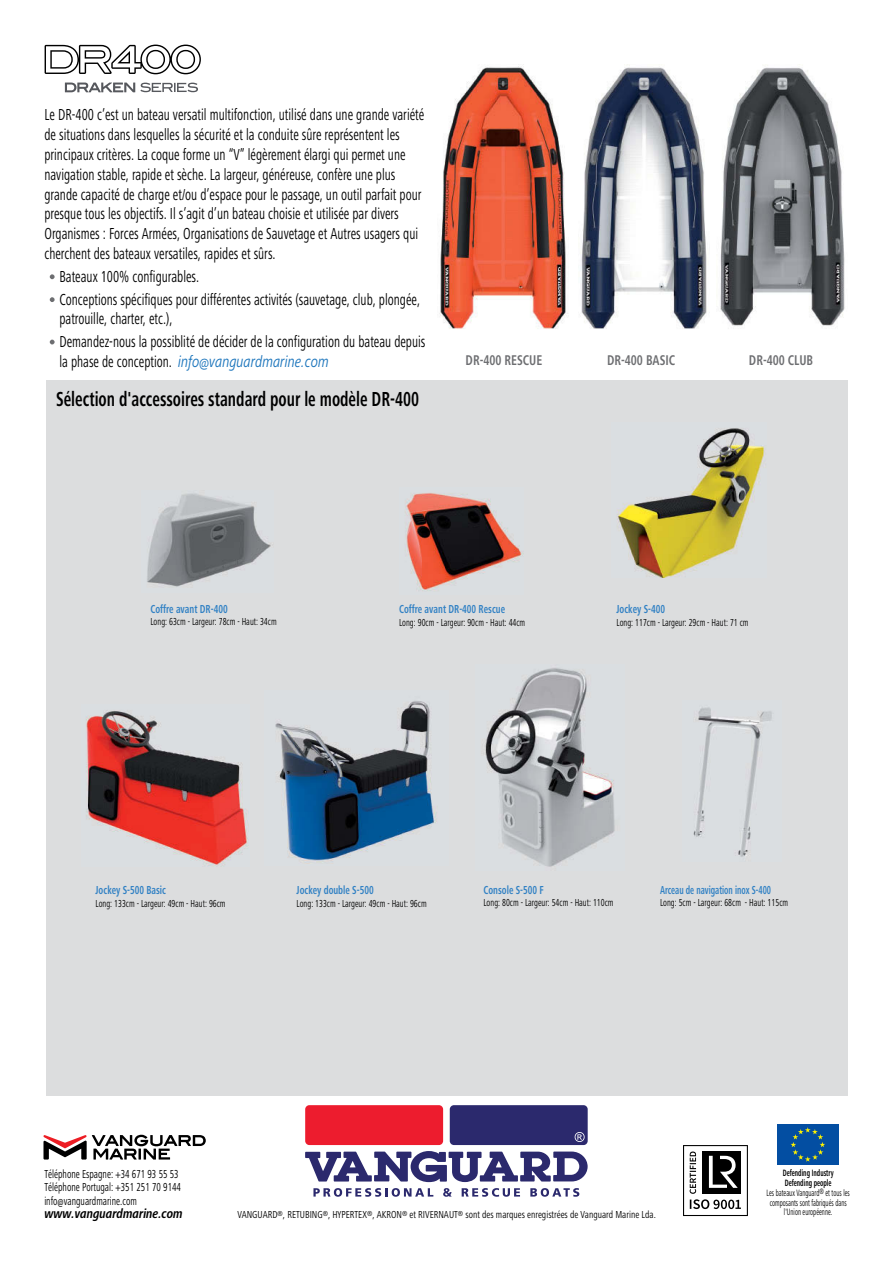
<style>
.page{position:relative;width:893px;height:1263px;background:#fff}
.page>*{position:absolute;margin:0;border:0;box-sizing:border-box;transform-origin:0 0}
.t1{font:700 condensed 21px "Frutiger Next LT";color:#000;scale:.78 1}
.t2{font:condensed 16.5px/19.8px "Frutiger Next LT";color:#000;scale:.8 1}
.t3{font:italic 16.5px "Frutiger Next LT";color:#1c75bc;scale:.8 1}
.t4{font:700 condensed 14.55px "Frutiger Next LT";color:#6d6e71;scale:.85 1}
.t5{font:italic 700 13.5px "Frutiger Next LT";color:#000;scale:.8 1}
.t6{font:700 condensed 12px "Frutiger Next LT";color:#3181c4;scale:.8 1}
.t7{font:condensed 12px/13.5px "Frutiger Next LT";color:#000;scale:.8 1}
.t8{font:700 condensed 12px "Frutiger Next LT";color:#3181c4;scale:.72 1}
.t9{font:condensed 10.5px "Frutiger Next LT";color:#000;scale:.8 1}
.t10{font:condensed 10.5px "Frutiger Next LT";color:#000;scale:.9 1}
.t11{font:condensed 9.45px/10.1px "Frutiger Next LT";color:#000;text-align:center;scale:.7 1}
.s1{font-style:normal;font-stretch:condensed;color:#000}
.s2{font-weight:700}
</style>
<div class="page">
<div style="left:46px;top:380px;width:801px;height:715px;background:#dcddde"></div>
<svg style="left:305px;top:1151px;width:283px;height:31px"></svg>
<svg style="left:313px;top:1188px;width:120px;height:9px"></svg>
<svg style="left:443px;top:1188px;width:9px;height:9px"></svg>
<svg style="left:462px;top:1188px;width:58px;height:9px"></svg>
<svg style="left:530px;top:1188px;width:49px;height:9px"></svg>
<div style="left:305px;top:1105px;width:138px;height:40px;background:#ed1c2e;border-radius:4px"></div>
<div style="left:450px;top:1105px;width:138px;height:40px;background:#2b296d;border-radius:4px"></div>
<svg style="left:575px;top:1132px;width:10px;height:10px"></svg>
<svg style="left:683px;top:1145px;width:65px;height:71px"></svg>
<svg style="left:43px;top:1135px;width:163px;height:24px"></svg>
<div style="left:777px;top:1124px;width:61px;height:41px;background:#034ea2"></div>
<svg style="left:790px;top:1127px;width:35px;height:35px"></svg>
<svg style="left:65px;top:83px;width:133px;height:9px"></svg>
<svg style="left:45px;top:45px;width:156px;height:29px"></svg>
<img style="left:439px;top:66px;width:129px;height:263px">
<img style="left:581px;top:65px;width:126px;height:264px">
<img style="left:720px;top:65px;width:125px;height:261px">
<img style="left:147px;top:493px;width:124px;height:94px">
<img style="left:405px;top:493px;width:118px;height:98px">
<img style="left:275px;top:701px;width:161px;height:163px">
<img style="left:617px;top:428px;width:149px;height:150px">
<img style="left:485px;top:668px;width:130px;height:199px">
<img style="left:693px;top:707px;width:79px;height:150px">
<img style="left:86px;top:711px;width:162px;height:155px">
<svg style="left:50px;top:274px;width:5px;height:5px"></svg>
<svg style="left:50px;top:297px;width:5px;height:5px"></svg>
<svg style="left:50px;top:340px;width:5px;height:4px"></svg>
<p class="t2" style="left:44px;top:105px;width:476px">Le DR-400 c’est un bateau versatil multifonction, utilisé dans une grande variété de situations dans lesquelles la sécurité et la conduite sûre représentent les principaux critères. La coque forme un “V” légèrement élargi qui permet une navigation stable, rapide et sèche. La largeur, généreuse, confère une plus grande capacité de charge et/ou d’espace pour le passage, un outil parfait pour presque tous les objectifs. Il s’agit d’un bateau choisie et utilisée par divers Organismes : Forces Armées, Organisations de Sauvetage et Autres usagers qui cherchent des bateaux versatiles, rapides et sûrs.</p>
<p class="t2" style="left:59px;top:265px;width:452px;line-height:22.8px">Bateaux 100% configurables.<br>Conceptions spécifiques pour différentes activités (sauvetage, club, plongée,</p>
<p class="t2" style="left:59px;top:307px;width:459px;line-height:22.8px">patrouille, charter, etc.),<br>Demandez-nous la possiblité de décider de la configuration du bateau depuis</p>
<p class="t3" style="left:59px;top:352px;width:338px"><span class="s1">la phase de conception.</span> info@vanguardmarine.com</p>
<p class="t1" style="left:56px;top:387px;width:467px">Sélection d'accessoires standard pour le modèle DR-400</p>
<p class="t4" style="left:466px;top:352px;width:92px">DR-400 RESCUE</p>
<p class="t4" style="left:607px;top:352px;width:82px">DR-400 BASIC</p>
<p class="t4" style="left:749px;top:352px;width:77px">DR-400 CLUB</p>
<p class="t6" style="left:151px;top:602px;width:98px">Coffre avant DR-400</p>
<p class="t9" style="left:151px;top:616px;width:159px">Long: 63cm - Largeur: 78cm - Haut: 34cm</p>
<p class="t6" style="left:399px;top:602px;width:134px">Coffre avant DR-400 Rescue</p>
<p class="t9" style="left:399px;top:616px;width:159px">Long: 90cm - Largeur: 90cm - Haut: 44cm</p>
<p class="t6" style="left:617px;top:602px;width:62px">Jockey S-400</p>
<p class="t9" style="left:617px;top:616px;width:167px">Long: 117cm - Largeur: 29cm - Haut: 71 cm</p>
<p class="t6" style="left:96px;top:883px;width:90px">Jockey S-500 Basic</p>
<p class="t9" style="left:96px;top:897px;width:164px">Long: 133cm - Largeur: 49cm - Haut: 96cm</p>
<p class="t6" style="left:297px;top:883px;width:98px">Jockey double S-500</p>
<p class="t9" style="left:297px;top:897px;width:164px">Long: 133cm - Largeur: 49cm - Haut: 96cm</p>
<p class="t6" style="left:483px;top:883px;width:77px">Console S-500 F</p>
<p class="t9" style="left:483px;top:897px;width:164px">Long: 80cm - Largeur: 54cm - Haut: 110cm</p>
<p class="t8" style="left:660px;top:883px;width:156px">Arceau de navigation inox S-400</p>
<p class="t9" style="left:660px;top:897px;width:162px">Long: 5cm - Largeur: 68cm - Haut: 115cm</p>
<p class="t7" style="left:44px;top:1167px;width:172px">Téléphone Espagne: +34 671 93 55 53<br>Téléphone Portugal: +351 251 70 9144 info@vanguardmarine.com</p>
<p class="t5" style="left:44px;top:1206px;width:174px">www.vanguardmarine.com</p>
<p class="t10" style="left:238px;top:1209px;width:466px">VANGUARD<sup>®</sup>, RETUBING<sup>®</sup>, HYPERTEX<sup>®</sup>, AKRON<sup>®</sup> et RIVERNAUT<sup>®</sup> sont des marques enregistrées de Vanguard Marine Lda.</p>
<p class="t11" style="left:766px;top:1167px;width:120px"><span class="s2">Defending Industry<br>Defending people<br></span>Les bateaux Vanguard<sup>®</sup> et tous les composants sont fabriqués dans l'Union européenne.</p>
</div>
